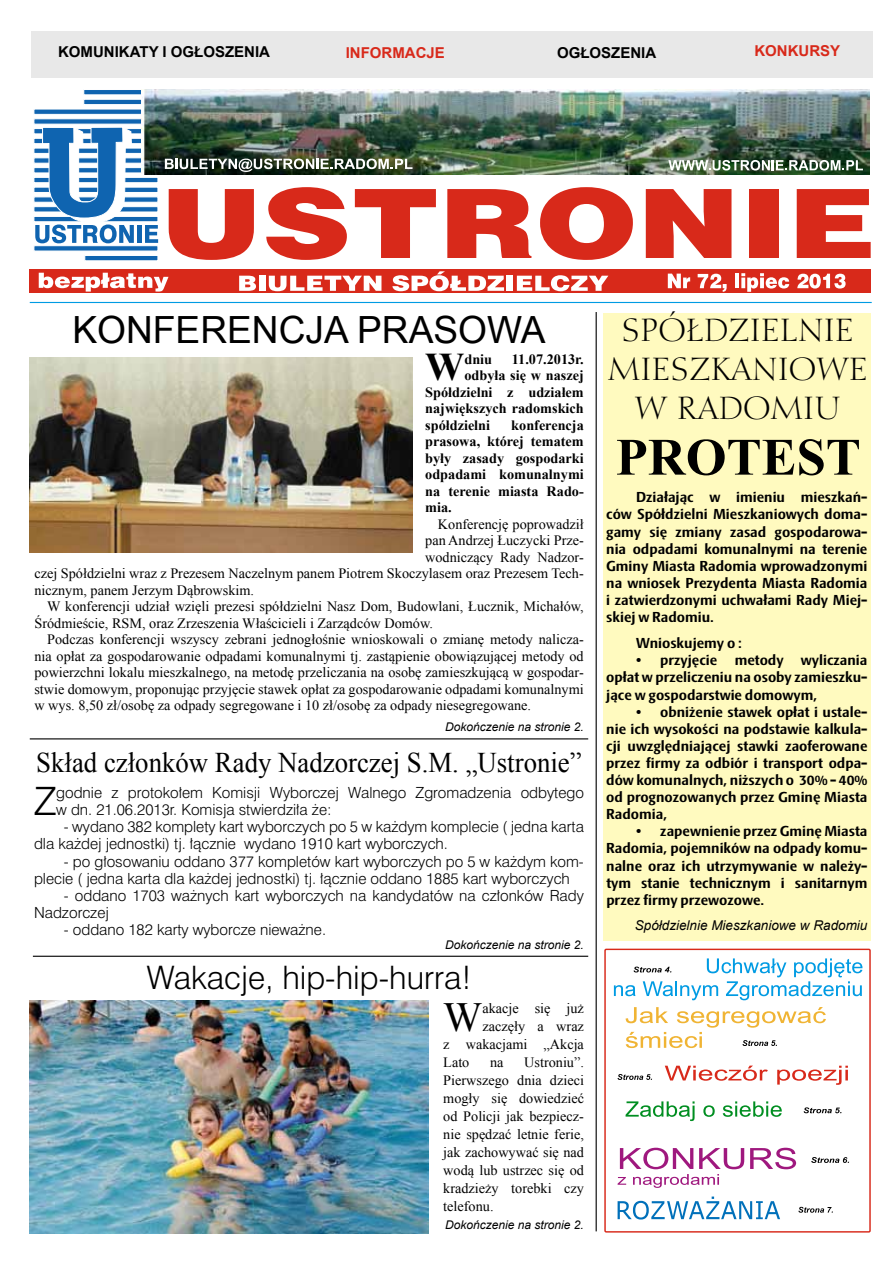
<style>
.page{position:relative;width:893px;height:1263px;background:#fff}
.page>*{position:absolute;margin:0;border:0;box-sizing:border-box;transform-origin:0 0}
.t1{font:700 52.5px "Times New Roman";color:#000}
.t2{font:41.4px "Times New Roman";color:#000}
.t3{font:700 39.15px "Times New Roman";color:#000}
.t4{font:37.5px "Arial";color:#000}
.t5{font:36.3px "Swis 721 Lt PL";color:#000}
.t6{font:33px/39px "Calligraph 810 PL";color:#000;text-align:center}
.t7{font:30px "Swis 721 Lt PL";color:#000}
.t8{font:28.5px "Times New Roman";color:#000;scale:.94 1}
.t9{font:700 15px "Arial";color:#000}
.t10{font:700 15px "Arial";color:#d8291a}
.t11{font:14.25px/18px "Times New Roman";color:#000;text-align:justify}
.t12{font:700 14.25px/17.1px "Skoda Sans CE";color:#000;text-align:justify}
.t13{font:14.25px/17.1px "Swis 721 Lt PL";color:#000}
.t14{font:700 14.25px/16.5px "Times New Roman";color:#000;text-align:justify}
.t15{font:italic 13.5px "Arial";color:#000}
.t16{font:italic 12px "Arial";color:#000}
</style>
<div class="page">
<div style="left:31px;top:31px;width:842px;height:47px;background:#e8e8e8"></div>
<svg style="left:84px;top:89px;width:74px;height:6px"></svg>
<svg style="left:84px;top:99px;width:57px;height:6px"></svg>
<svg style="left:34px;top:109px;width:107px;height:6px"></svg>
<svg style="left:34px;top:119px;width:108px;height:5px"></svg>
<svg style="left:646px;top:189px;width:85px;height:69px"></svg>
<div style="left:749px;top:189px;width:29px;height:69px;background:#d8291a"></div>
<svg style="left:797px;top:189px;width:74px;height:69px"></svg>
<div style="left:29px;top:269px;width:841px;height:24px;background:#d8291a"></div>
<svg style="left:668px;top:274px;width:22px;height:14px"></svg>
<svg style="left:698px;top:274px;width:29px;height:18px"></svg>
<hr style="left:735px;top:274px;width:4px;height:14px;background:#fff">
<svg style="left:741px;top:273px;width:48px;height:19px"></svg>
<svg style="left:797px;top:274px;width:49px;height:15px"></svg>
<img style="left:142px;top:90px;width:728px;height:85px">
<svg style="left:668px;top:160px;width:195px;height:11px"></svg>
<img style="left:35px;top:127px;width:598px;height:165px">
<hr style="left:30px;top:302px;width:842px;height:1px;background:#009be3">
<div style="left:603px;top:313px;width:268px;height:628px;background:#fffabf"></div>
<div style="left:604px;top:949px;width:267px;height:283px;border:1px solid #d8291a"></div>
<svg style="left:665px;top:1065px;width:103px;height:16px"></svg>
<svg style="left:777px;top:1066px;width:71px;height:19px"></svg>
<svg style="left:618px;top:1074px;width:34px;height:6px"></svg>
<svg style="left:618px;top:1196px;width:162px;height:23px"></svg>
<svg style="left:798px;top:1207px;width:35px;height:6px"></svg>
<svg style="left:811px;top:1157px;width:38px;height:6px"></svg>
<svg style="left:804px;top:1107px;width:37px;height:6px"></svg>
<svg style="left:750px;top:1148px;width:46px;height:21px"></svg>
<svg style="left:618px;top:1148px;width:126px;height:40px"></svg>
<svg style="left:614px;top:958px;width:248px;height:42px"></svg>
<svg style="left:626px;top:1101px;width:69px;height:20px"></svg>
<svg style="left:703px;top:1105px;width:12px;height:12px"></svg>
<svg style="left:723px;top:1101px;width:59px;height:16px"></svg>
<svg style="left:626px;top:1007px;width:200px;height:41px"></svg>
<hr style="left:30px;top:738px;width:558px;height:1px;background:#000">
<hr style="left:596px;top:312px;width:1px;height:919px;background:#000">
<hr style="left:33px;top:956px;width:555px;height:1px;background:#000">
<img style="left:30px;top:357px;width:382px;height:196px">
<img style="left:30px;top:1000px;width:399px;height:233px">
<p class="t9" style="left:58px;top:41px;width:213px">KOMUNIKATY I OGŁOSZENIA</p>
<p class="t10" style="left:346px;top:42px;width:101px">INFORMACJE</p>
<p class="t9" style="left:557px;top:43px;width:101px">OGŁOSZENIA</p>
<p class="t10" style="left:754px;top:41px;width:87px">KONKURSY</p>
<h3 class="t4" style="left:72px;top:306px;width:475px">KONFERENCJA PRASOWA</h3>
<h3 class="t3" style="left:425px;top:340px;width:41px">W</h3>
<p class="t14" style="left:464px;top:350px;width:29px">dniu</p>
<p class="t14" style="left:512px;top:350px;width:73px">11.07.2013r.</p>
<p class="t14" style="left:464px;top:367px;width:121px">odbyła się w naszej</p>
<p class="t14" style="left:425px;top:383px;width:160px">Spółdzielni z udziałem</p>
<p class="t14" style="left:425px;top:400px;width:160px">największych radomskich</p>
<p class="t14" style="left:425px;top:416px;width:66px">spółdzielni</p>
<p class="t14" style="left:425px;top:416px;width:160px;text-indent:86px">konferencja prasowa, której tematem były zasady gospodarki odpadami komunalnymi na terenie miasta Rado&shy;mia.</p>
<p class="t11" style="left:438px;top:515px;width:147px">Konferencję poprowadził</p>
<p class="t11" style="left:425px;top:531px;width:160px">pan Andrzej Łuczycki Prze-</p>
<p class="t11" style="left:425px;top:548px;width:160px">wodniczący Rady Nadzor-</p>
<p class="t11" style="left:34px;top:564px;width:551px">czej Spółdzielni wraz z Prezesem Naczelnym panem Piotrem Skoczylasem oraz Prezesem Tech-</p>
<p class="t11" style="left:34px;top:581px;width:221px">nicznym, panem Jerzym Dąbrowskim.</p>
<p class="t11" style="left:47px;top:597px;width:538px">W konferencji udział wzięli prezesi spółdzielni Nasz Dom, Budowlani, Łucznik, Michałów,</p>
<p class="t11" style="left:34px;top:614px;width:400px">Śródmieście, RSM, oraz Zrzeszenia Właścicieli i Zarządców Domów.</p>
<p class="t11" style="left:47px;top:630px;width:538px">Podczas konferencji wszyscy zebrani jednogłośnie wnioskowali o zmianę metody nalicza-</p>
<p class="t11" style="left:34px;top:647px;width:551px">nia opłat za gospodarowanie odpadami komunalnymi tj. zastąpienie obowiązującej metody od</p>
<p class="t11" style="left:34px;top:663px;width:551px">powierzchni lokalu mieszkalnego, na metodę przeliczania na osobę zamieszkującą w gospodar-</p>
<p class="t11" style="left:34px;top:680px;width:551px">stwie domowym, proponując przyjęcie stawek opłat za gospodarowanie odpadami komunalnymi</p>
<p class="t11" style="left:34px;top:696px;width:498px">w wys. 8,50 zł/osobę za odpady segregowane i 10 zł/osobę za odpady niesegregowane.</p>
<p class="t16" style="left:445px;top:719px;width:140px">Dokończenie na stronie 2.</p>
<h3 class="t8" style="left:36px;top:743px;width:582px">Skład członków Rady Nadzorczej S.M. „Ustronie”</h3>
<h3 class="t5" style="left:34px;top:777px;width:24px">Z</h3>
<p class="t13" style="left:56px;top:784px;width:529px">godnie z protokołem Komisji Wyborczej Walnego Zgromadzenia odbytego w dn. 21.06.2013r. Komisja stwierdziła że:</p>
<p class="t13" style="left:34px;top:818px;width:551px;text-indent:30px">- wydano 382 komplety kart wyborczych po 5 w każdym komplecie ( jedna karta dla każdej jednostki) tj. łącznie wydano 1910 kart wyborczych.</p>
<p class="t13" style="left:34px;top:852px;width:551px;text-indent:30px">- po głosowaniu oddano 377 kompletów kart wyborczych po 5 w każdym kom&shy;plecie ( jedna karta dla każdej jednostki) tj. łącznie oddano 1885 kart wyborczych</p>
<p class="t13" style="left:34px;top:887px;width:551px;text-indent:30px">- oddano 1703 ważnych kart wyborczych na kandydatów na członków Rady<br>Nadzorczej</p>
<p class="t13" style="left:64px;top:921px;width:264px">- oddano 182 karty wyborcze nieważne.</p>
<h3 class="t7" style="left:147px;top:957px;width:326px">Wakacje, hip-hip-hurra!</h3>
<h2 class="t2" style="left:443px;top:989px;width:41px">W</h2>
<p class="t11" style="left:482px;top:999px;width:103px">akacje się już</p>
<p class="t16" style="left:445px;top:937px;width:140px">Dokończenie na stronie 2.</p>
<p class="t11" style="left:482px;top:1017px;width:103px">zaczęły a wraz</p>
<p class="t11" style="left:443px;top:1035px;width:142px">z wakacjami „Akcja</p>
<p class="t11" style="left:443px;top:1053px;width:28px">Lato</p>
<p class="t11" style="left:490px;top:1053px;width:15px">na</p>
<p class="t11" style="left:443px;top:1053px;width:142px;text-indent:81px">Ustroniu”.<br>Pierwszego dnia dzieci mogły się dowiedzieć od Policji jak bezpiecz&shy;nie spędzać letnie ferie, jak zachowywać się nad wodą lub ustrzec się od kradzieży torebki czy telefonu.</p>
<p class="t16" style="left:445px;top:1217px;width:140px">Dokończenie na stronie 2.</p>
<h3 class="t6" style="left:608px;top:311px;width:261px">SPÓŁDZIELNIE<br>MIESZKANIOWE<br>W RADOMIU</h3>
<h1 class="t1" style="left:616px;top:421px;width:247px">PROTEST</h1>
<p class="t12" style="left:606px;top:489px;width:263px;text-indent:30px">Działając w imieniu mieszkań&shy;ców Spółdzielni Mieszkaniowych doma&shy;gamy się zmiany zasad gospodarowa&shy;nia odpadami komunalnymi na terenie Gminy Miasta Radomia wprowadzonymi na wniosek Prezydenta Miasta Radomia i zatwierdzonymi uchwałami Rady Miej&shy;skiej w Radomiu.</p>
<p class="t12" style="left:636px;top:635px;width:107px">Wnioskujemy o :</p>
<p class="t12" style="left:606px;top:652px;width:263px;text-indent:30px">• przyjęcie metody wyliczania opłat w przeliczeniu na osoby zamieszku&shy;jące w gospodarstwie domowym,</p>
<p class="t12" style="left:606px;top:703px;width:263px;text-indent:30px">• obniżenie stawek opłat i ustale&shy;nie ich wysokości na podstawie kalkula&shy;cji uwzględniającej stawki zaoferowane przez firmy za odbiór i transport odpa&shy;dów komunalnych, niższych o 30% - 40% od prognozowanych przez Gminę Miasta Radomia,</p>
<p class="t12" style="left:606px;top:823px;width:263px;text-indent:30px">• zapewnienie przez Gminę Miasta Radomia, pojemników na odpady komu&shy;nalne oraz ich utrzymywanie w należy&shy;tym stanie technicznym i sanitarnym przez firmy przewozowe.</p>
<p class="t15" style="left:635px;top:916px;width:234px">Spółdzielnie Mieszkaniowe w Radomiu</p>
</div>
